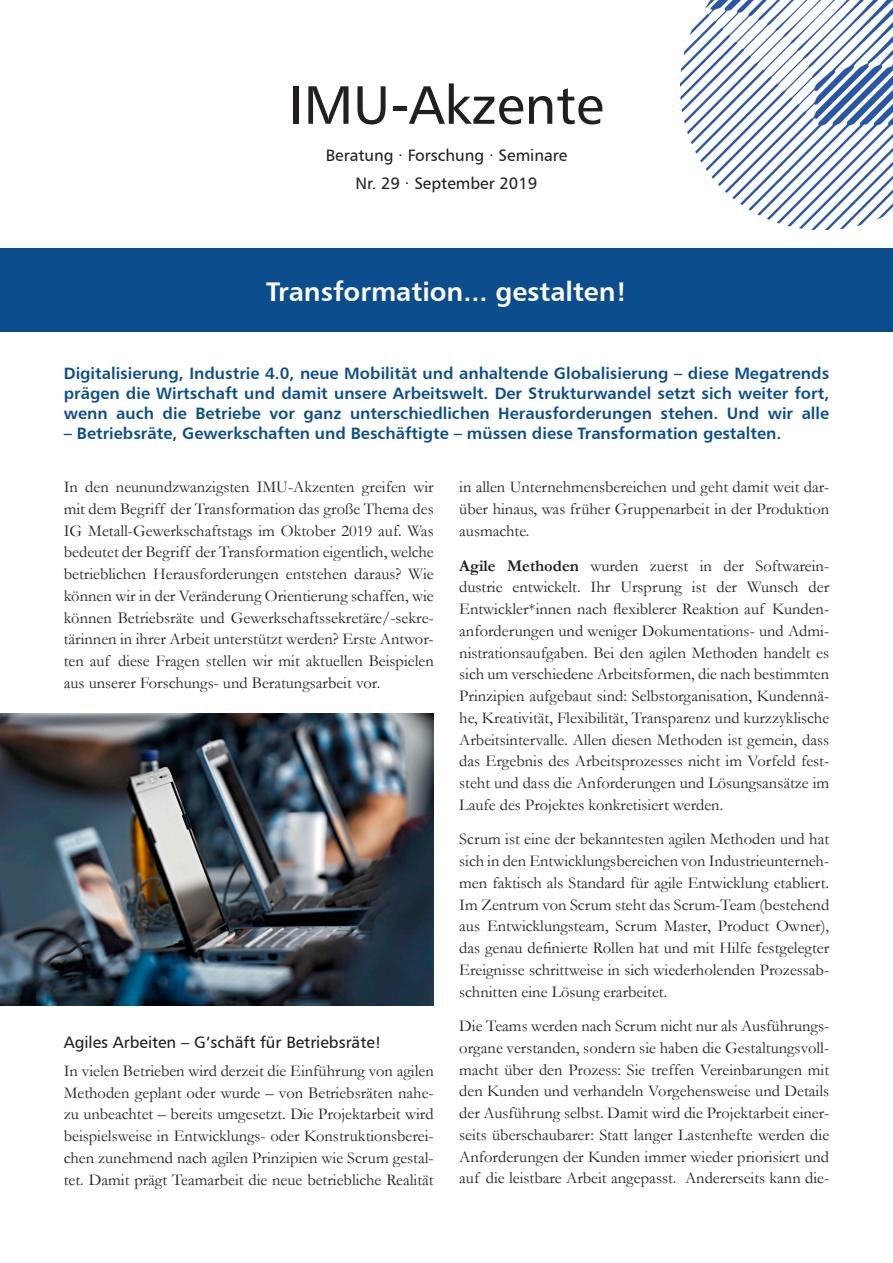
<style>
.page{position:relative;width:893px;height:1263px;background:#fff}
.page>*{position:absolute;margin:0;border:0;box-sizing:border-box;transform-origin:0 0}
.Titel{font:54px "Humanist 777 BT Roman B";color:#231f20}
.AkzenteFließ{font:27px "Humanist 777 BT Bold B";color:#fff}
.AkzenteFließ-2{font:16.5px/21.8px "Garamond";color:#231f20;text-align:justify}
.Untertitel{font:16.5px/19.8px "Humanist 777 BT Bold B";color:#0b4d8d;text-align:justify}
.Beratung-Forschung{font:16.5px "Humanist 777 BT Roman B";color:#231f20}
.AkzenteZwischenübers{font:16.5px "Humanist 777 BT Roman B";color:#231f20}
.s1{font-weight:700}
</style>
<div class="page">
<div style="left:0;top:249px;width:893px;height:83px;background:#0b4d8d"></div>
<img style="left:680px;top:0;width:213px;height:229px">
<img style="left:0;top:713px;width:434px;height:293px">
<p class="Titel" style="left:289px;top:71px;width:316px">IMU-Akzente</p>
<p class="Beratung-Forschung" style="left:326px;top:145px;width:243px">Beratung · Forschung · Seminare</p>
<p class="Beratung-Forschung" style="left:356px;top:173px;width:183px">Nr. 29 · September 2019</p>
<p class="AkzenteFließ" style="left:266px;top:274px;width:362px">Transformation... gestalten!</p>
<p class="Untertitel" style="left:64px;top:363px;width:767px">Digitalisierung, Industrie 4.0, neue Mobilität und anhaltende Globalisierung – diese Megatrends prägen die Wirtschaft und damit unsere Arbeitswelt. Der Strukturwandel setzt sich weiter fort, wenn auch die Betriebe vor ganz unterschiedlichen Herausforderungen stehen. Und wir alle</p>
<p class="Untertitel" style="left:64px;top:423px;width:719px">– Betriebsräte, Gewerkschaften und Beschäftigte – müssen diese Transformation gestalten.</p>
<p class="AkzenteFließ-2" style="left:64px;top:475px;width:371px">In den neunundzwanzigsten IMU-Akzenten greifen wir mit dem Begriff der Transformation das große Thema des IG Metall-Gewerkschaftstags im Oktober 2019 auf. Was bedeutet der Begriff der Transformation eigentlich, welche betrieblichen Herausforderungen entstehen daraus? Wie können wir in der Veränderung Orientierung schaffen, wie können Betriebsräte und Gewerkschaftssekretäre/-sekre&shy;tärinnen in ihrer Arbeit unterstützt werden? Erste Antwor&shy;ten auf diese Fragen stellen wir mit aktuellen Beispielen aus unserer Forschungs- und Beratungsarbeit vor.</p>
<p class="AkzenteZwischenübers" style="left:64px;top:1032px;width:319px">Agiles Arbeiten – G‘schäft für Betriebsräte!</p>
<p class="AkzenteFließ-2" style="left:64px;top:1059px;width:371px">In vielen Betrieben wird derzeit die Einführung von agilen Methoden geplant oder wurde – von Betriebsräten nahe&shy;zu unbeachtet – bereits umgesetzt. Die Projektarbeit wird beispielsweise in Entwicklungs- oder Konstruktionsberei&shy;chen zunehmend nach agilen Prinzipien wie Scrum gestal&shy;tet. Damit prägt Teamarbeit die neue betriebliche Realität</p>
<p class="AkzenteFließ-2" style="left:459px;top:475px;width:371px">in allen Unternehmensbereichen und geht damit weit dar&shy;über hinaus, was früher Gruppenarbeit in der Produktion ausmachte.</p>
<p class="AkzenteFließ-2" style="left:459px;top:554px;width:371px"><span class="s1">Agile Methoden</span> wurden zuerst in der Softwarein&shy;dustrie entwickelt. Ihr Ursprung ist der Wunsch der Entwickler*innen nach flexiblerer Reaktion auf Kunden&shy;anforderungen und weniger Dokumentations- und Admi&shy;nistrationsaufgaben. Bei den agilen Methoden handelt es sich um verschiedene Arbeitsformen, die nach bestimmten Prinzipien aufgebaut sind: Selbstorganisation, Kundennä&shy;he, Kreativität, Flexibilität, Transparenz und kurzzyklische Arbeitsintervalle. Allen diesen Methoden ist gemein, dass das Ergebnis des Arbeitsprozesses nicht im Vorfeld fest&shy;steht und dass die Anforderungen und Lösungsansätze im Laufe des Projektes konkretisiert werden.</p>
<p class="AkzenteFließ-2" style="left:459px;top:828px;width:371px">Scrum ist eine der bekanntesten agilen Methoden und hat sich in den Entwicklungsbereichen von Industrieunterneh&shy;men faktisch als Standard für agile Entwicklung etabliert.<br>Im Zentrum von Scrum steht das Scrum-Team (bestehend aus Entwicklungsteam, Scrum Master, Product Owner), das genau definierte Rollen hat und mit Hilfe festgelegter Ereignisse schrittweise in sich wiederholenden Prozessab&shy;schnitten eine Lösung erarbeitet.</p>
<p class="AkzenteFließ-2" style="left:459px;top:1015px;width:371px">Die Teams werden nach Scrum nicht nur als Ausführungs&shy;organe verstanden, sondern sie haben die Gestaltungsvoll&shy;macht über den Prozess: Sie treffen Vereinbarungen mit den Kunden und verhandeln Vorgehensweise und Details der Ausführung selbst. Damit wird die Projektarbeit einer&shy;seits überschaubarer: Statt langer Lastenhefte werden die Anforderungen der Kunden immer wieder priorisiert und auf die leistbare Arbeit angepasst. Andererseits kann die-</p>
</div>
